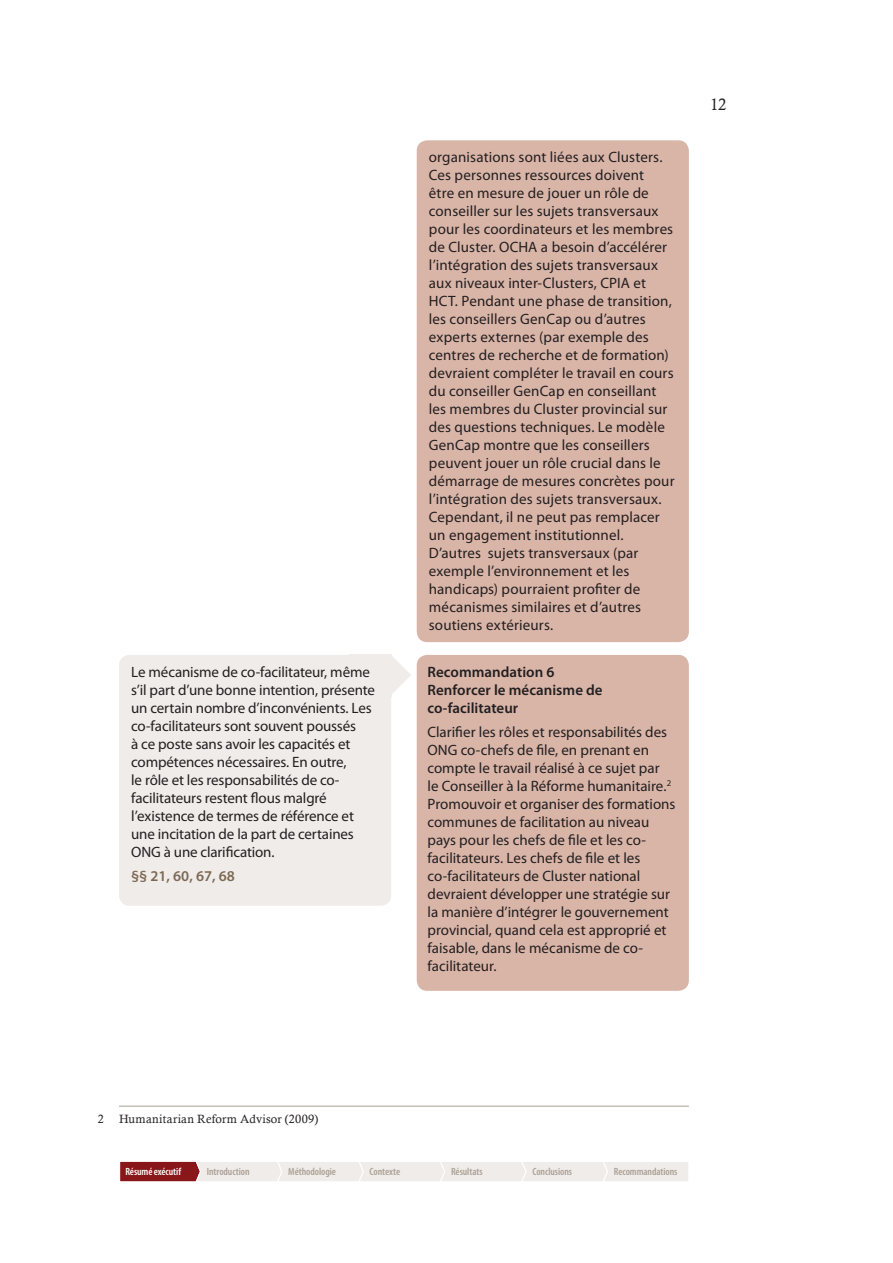
<style>
.page{position:relative;width:893px;height:1263px;background:#fff}
.page>*{position:absolute;margin:0;border:0;box-sizing:border-box;transform-origin:0 0}
.t1{font:16.5px "Calisto";color:#231f20}
.t2{font:15px/18px "Myriad Pro";letter-spacing:.005em;color:#231f20}
.t3{font:600 15px/18px "Myriad Pro";color:#231f20}
.t4{font:600 15px "Myriad Pro";color:#7c6954}
.t5{font:12px "Calisto";letter-spacing:.025em;color:#231f20}
.t6{font:600 condensed 10.5px "Myriad Pro";letter-spacing:-.005em;color:#aba095}
.t7{font:600 condensed 10.5px "Myriad Pro";letter-spacing:-.005em;color:#fff}
</style>
<div class="page">
<hr style="left:119px;top:1106px;width:570px;height:1px;background:#aba095">
<div style="left:417px;top:140px;width:272px;height:502px;background:#d9b5a8;border-radius:11px"></div>
<div style="left:417px;top:655px;width:272px;height:336px;background:#d9b5a8;border-radius:11px"></div>
<svg style="left:384px;top:655px;width:27px;height:40px"></svg>
<div style="left:119px;top:655px;width:272px;height:251px;background:#f0ece9;border-radius:11px"></div>
<svg style="left:120px;top:1161px;width:568px;height:21px;background:#e4d2d0"></svg>
<p class="t2" style="left:131px;top:662px;width:245px">Le mécanisme de co-facilitateur, même s’il part d’une bonne intention, présente un certain nombre d’inconvénients. Les co-facilitateurs sont souvent poussés<br>à ce poste sans avoir les capacités et compétences nécessaires. En outre,<br>le rôle et les responsabilités de co&shy;facilitateurs restent flous malgré l’existence de termes de référence et une incitation de la part de certaines ONG à une clarification.</p>
<p class="t4" style="left:131px;top:866px;width:105px">§§ 21, 60, 67, 68</p>
<p class="t2" style="left:429px;top:148px;width:247px">organisations sont liées aux Clusters.<br>Ces personnes ressources doivent<br>être en mesure de jouer un rôle de conseiller sur les sujets transversaux pour les coordinateurs et les membres de Cluster. OCHA a besoin d’accélérer l’intégration des sujets transversaux aux niveaux inter-Clusters, CPIA et HCT. Pendant une phase de transition, les conseillers GenCap ou d’autres experts externes (par exemple des centres de recherche et de formation) devraient compléter le travail en cours du conseiller GenCap en conseillant les membres du Cluster provincial sur des questions techniques. Le modèle GenCap montre que les conseillers peuvent jouer un rôle crucial dans le démarrage de mesures concrètes pour l’intégration des sujets transversaux.<br>Cependant, il ne peut pas remplacer un engagement institutionnel.<br>D’autres sujets transversaux (par exemple l’environnement et les handicaps) pourraient profiter de mécanismes similaires et d’autres soutiens extérieurs.</p>
<p class="t3" style="left:427px;top:662px;width:177px">Recommandation 6<br>Renforcer le mécanisme de co-facilitateur</p>
<p class="t2" style="left:427px;top:723px;width:249px">Clarifier les rôles et responsabilités des ONG co-chefs de file, en prenant en compte le travail réalisé à ce sujet par<br>le Conseiller à la Réforme humanitaire.<sup>2<br></sup>Promouvoir et organiser des formations communes de facilitation au niveau pays pour les chefs de file et les co&shy;facilitateurs. Les chefs de file et les co-facilitateurs de Cluster national devraient développer une stratégie sur la manière d’intégrer le gouvernement provincial, quand cela est approprié et faisable, dans le mécanisme de co&shy;facilitateur.</p>
<p class="t1" style="left:710px;top:95px;width:18px">12</p>
<p class="t5" style="left:98px;top:1111px;width:8px">2</p>
<p class="t5" style="left:119px;top:1111px;width:201px">Humanitarian Reform Advisor (2009)</p>
<p class="t7" style="left:125px;top:1165px;width:57px">Résumé exécutif</p>
<p class="t6" style="left:207px;top:1165px;width:44px">Introduction</p>
<p class="t6" style="left:288px;top:1165px;width:49px">Méthodologie</p>
<p class="t6" style="left:370px;top:1165px;width:32px">Contexte</p>
<p class="t6" style="left:451px;top:1165px;width:33px">Résultats</p>
<p class="t6" style="left:532px;top:1165px;width:41px">Conclusions</p>
<p class="t6" style="left:614px;top:1165px;width:65px">Recommandations</p>
</div>
